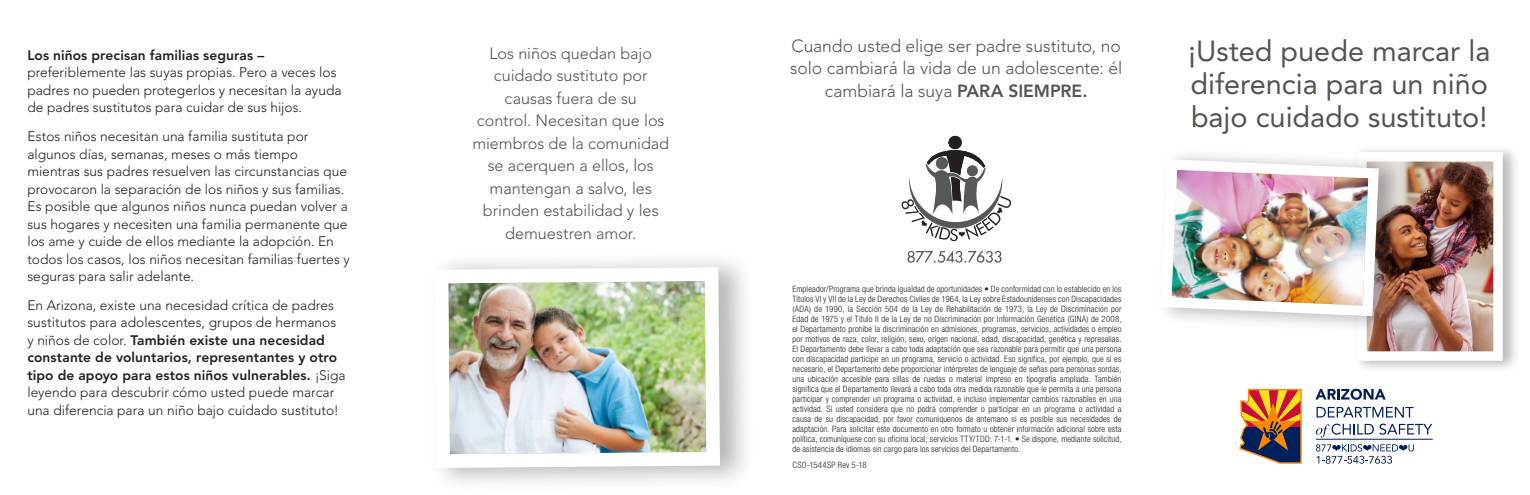
<style>
.page{position:relative;width:1530px;height:495px;background:#fff}
.page>*{position:absolute;margin:0;border:0;box-sizing:border-box;transform-origin:0 0}
.t1{font:28.88px/33px "Avenir";color:#4f574c;text-align:justify}
.column_head{font:300 17.5px/22.5px "Avenir";letter-spacing:-.005em;color:#4f574c;text-align:center}
.column_head-2{font:300 16.25px/22.5px "Avenir";color:#4f574c;text-align:center}
.Body_copy{font:300 13.75px/17.5px "Avenir";letter-spacing:.005em;color:#231f20}
.Disclaimer{font:300 condensed 8.75px/10px "Helvetica Neue";letter-spacing:.015em;color:#231f20;text-align:justify}
.s1{font-weight:800}
</style>
<div class="page">
<svg style="left:907px;top:251px;width:95px;height:12px"></svg>
<div style="left:949px;top:136px;width:13px;height:13px;background:#231f20;border-radius:50%"></div>
<svg style="left:901px;top:150px;width:110px;height:91px"></svg>
<svg style="left:1315px;top:389px;width:71px;height:11px"></svg>
<svg style="left:1317px;top:407px;width:97px;height:11px"></svg>
<svg style="left:1316px;top:424px;width:116px;height:14px"></svg>
<svg style="left:1316px;top:444px;width:98px;height:20px"></svg>
<hr style="left:1316px;top:439px;width:117px;height:1px;background:#00205b">
<svg style="left:1239px;top:388px;width:63px;height:76px;background:#a26e4d"></svg>
<div style="left:1353px;top:143px;width:168px;height:231px;background:#231f20;opacity:.32"></div>
<img style="left:1353px;top:147px;width:155px;height:219px">
<div style="left:427px;top:250px;width:329px;height:244px;background:#231f20;opacity:.32"></div>
<img style="left:428px;top:260px;width:299px;height:234px">
<div style="left:1156px;top:147px;width:249px;height:188px;background:#231f20;opacity:.32"></div>
<img style="left:1156px;top:154px;width:228px;height:167px">
<p class="Body_copy" style="left:27px;top:46px;width:316px"><span class="s1">Los niños precisan familias seguras – </span>preferiblemente las suyas propias. Pero a veces los padres no pueden protegerlos y necesitan la ayuda de padres sustitutos para cuidar de sus hijos.</p>
<p class="Body_copy" style="left:27px;top:128px;width:324px">Estos niños necesitan una familia sustituta por algunos días, semanas, meses o más tiempo mientras sus padres resuelven las circunstancias que provocaron la separación de los niños y sus familias.<br>Es posible que algunos niños nunca puedan volver a sus hogares y necesiten una familia permanente que los ame y cuide de ellos mediante la adopción. En todos los casos, los niños necesitan familias fuertes y seguras para salir adelante.</p>
<p class="Body_copy" style="left:27px;top:296px;width:320px">En Arizona, existe una necesidad crítica de padres sustitutos para adolescentes, grupos de hermanos y niños de color. <span class="s1">También existe una necesidad constante de voluntarios, representantes y otro tipo de apoyo para estos niños vulnerables.</span> ¡Siga leyendo para descubrir cómo usted puede marcar una diferencia para un niño bajo cuidado sustituto!</p>
<p class="column_head-2" style="left:472px;top:42px;width:198px">Los niños quedan bajo cuidado sustituto por causas fuera de su<br>control. Necesitan que los miembros de la comunidad se acerquen a ellos, los mantengan a salvo, les brinden estabilidad y les demuestren amor.</p>
<p class="column_head" style="left:790px;top:34px;width:334px">Cuando usted elige ser padre sustituto, no solo cambiará la vida de un adolescente: él cambiará la suya <span class="s1">PARA SIEMPRE.</span></p>
<p class="Disclaimer" style="left:792px;top:284px;width:331px">Empleador/Programa que brinda igualdad de oportunidades • De conformidad con lo establecido en los Títulos VI y VII de la Ley de Derechos Civiles de 1964, la Ley sobre Estadounidenses con Discapacidades (ADA) de 1990, la Sección 504 de la Ley de Rehabilitación de 1973, la Ley de Discriminación por Edad de 1975 y el Título II de la Ley de no Discriminación por Información Genética (GINA) de 2008, el Departamento prohíbe la discriminación en admisiones, programas, servicios, actividades o empleo por motivos de raza, color, religión, sexo, origen nacional, edad, discapacidad, genética y represalias.<br>El Departamento debe llevar a cabo toda adaptación que sea razonable para permitir que una persona con discapacidad participe en un programa, servicio o actividad. Eso significa, por ejemplo, que si es necesario, el Departamento debe proporcionar intérpretes de lenguaje de señas para personas sordas, una ubicación accesible para sillas de ruedas o material impreso en tipografía ampliada. También significa que el Departamento llevará a cabo toda otra medida razonable que le permita a una persona participar y comprender un programa o actividad, e incluso implementar cambios razonables en una actividad. Si usted considera que no podrá comprender o participar en un programa o actividad a causa de su discapacidad, por favor comuníquenos de antemano si es posible sus necesidades de adaptación. Para solicitar este documento en otro formato u obtener información adicional sobre esta política, comuníquese con su oficina local; servicios TTY/TDD: 7-1-1. • Se dispone, mediante solicitud, de asistencia de idiomas sin cargo para los servicios del Departamento.</p>
<p class="Disclaimer" style="left:792px;top:459px;width:76px">CSO-1544SP Rev 5-18</p>
<p class="t1" style="left:1188px;top:34px;width:304px">¡Usted puede marcar la diferencia para un niño bajo cuidado sustituto!</p>
</div>
